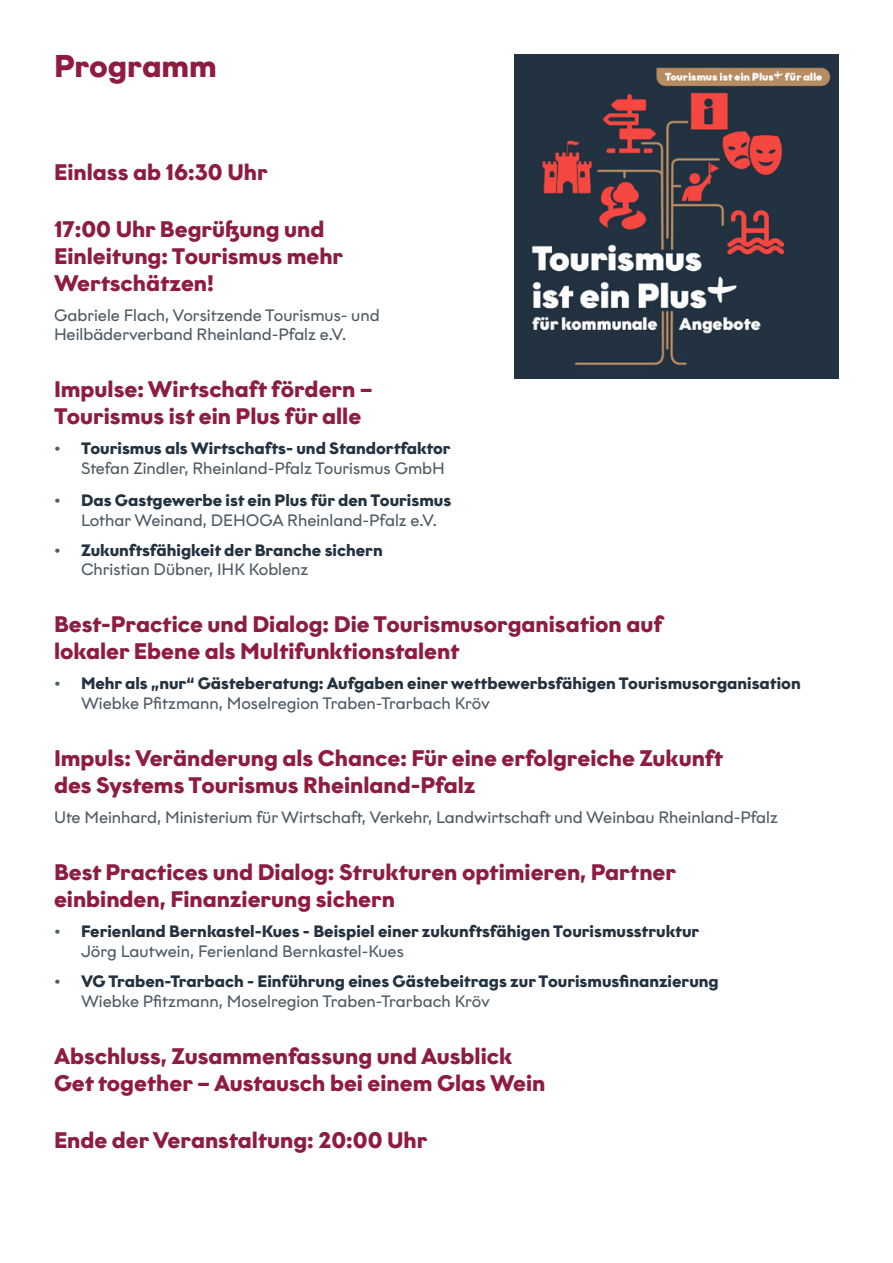
<style>
.page{position:relative;width:893px;height:1263px;background:#fff}
.page>*{position:absolute;margin:0;border:0;box-sizing:border-box;transform-origin:0 0}
.t1{font:700 31.5px "Graphit";color:#8e1c3f}
.t2{font:700 22.5px/27px "Graphit";color:#8e1c3f}
.t3{font:700 16.5px/19.8px "Graphit";color:#233240}
.t4{font:16.5px/19.8px "Graphit";color:#4f5b66}
.s1{font-weight:700;color:#233240}
.s2{font-weight:400;color:#4f5b66}
</style>
<div class="page">
<img style="left:514px;top:54px;width:325px;height:324px">
<h1 class="t1" style="left:54px;top:46px;width:164px">Programm</h1>
<p class="t2" style="left:54px;top:158px;width:215px">Einlass ab 16:30 Uhr</p>
<p class="t2" style="left:54px;top:215px;width:291px">17:00 Uhr Begrüßung und<br>Einleitung: Tourismus mehr<br>Wertschätzen!</p>
<p class="t4" style="left:54px;top:305px;width:327px">Gabriele Flach, Vorsitzende Tourismus- und<br>Heilbäderverband Rheinland-Pfalz e.V.</p>
<p class="t2" style="left:54px;top:375px;width:320px">Impulse: Wirtschaft fördern –<br>Tourismus ist ein Plus für alle</p>
<p class="t4" style="left:81px;top:438px;width:371px;text-indent:-27px">• <span class="s1">Tourismus als Wirtschafts- und Standortfaktor<br></span>Stefan Zindler, Rheinland-Pfalz Tourismus GmbH</p>
<p class="t4" style="left:81px;top:490px;width:372px;text-indent:-27px">• <span class="s1">Das Gastgewerbe ist ein Plus für den Tourismus<br></span>Lothar Weinand, DEHOGA Rheinland-Pfalz e.V.</p>
<p class="t3" style="left:81px;top:539px;width:303px;text-indent:-27px"><span class="s2">•</span> Zukunftsfähigkeit der Branche sichern<br><span class="s2">Christian Dübner, IHK Koblenz</span></p>
<p class="t2" style="left:54px;top:610px;width:610px">Best-Practice und Dialog: Die Tourismusorganisation auf lokaler Ebene als Multifunktionstalent</p>
<p class="t3" style="left:81px;top:673px;width:721px;text-indent:-27px"><span class="s2">•</span> Mehr als „nur“ Gästeberatung: Aufgaben einer wettbewerbsfähigen Tourismusorganisation<br><span class="s2">Wiebke Pfitzmann, Moselregion Traben-Trarbach Kröv</span></p>
<p class="t2" style="left:54px;top:744px;width:671px">Impuls: Veränderung als Chance: Für eine erfolgreiche Zukunft des Systems Tourismus Rheinland-Pfalz</p>
<p class="t4" style="left:54px;top:807px;width:725px">Ute Meinhard, Ministerium für Wirtschaft, Verkehr, Landwirtschaft und Weinbau Rheinland-Pfalz</p>
<p class="t2" style="left:54px;top:858px;width:623px">Best Practices und Dialog: Strukturen optimieren, Partner einbinden, Finanzierung sichern</p>
<p class="t3" style="left:81px;top:921px;width:620px;text-indent:-27px"><span class="s2">•</span> Ferienland Bernkastel-Kues - Beispiel einer zukunftsfähigen Tourismusstruktur<br><span class="s2">Jörg Lautwein, Ferienland Bernkastel-Kues</span></p>
<p class="t3" style="left:81px;top:971px;width:639px;text-indent:-27px"><span class="s2">•</span> VG Traben-Trarbach - Einführung eines Gästebeitrags zur Tourismusfinanzierung<br><span class="s2">Wiebke Pfitzmann, Moselregion Traben-Trarbach Kröv</span></p>
<p class="t2" style="left:54px;top:1042px;width:493px">Abschluss, Zusammenfassung und Ausblick<br>Get together – Austausch bei einem Glas Wein</p>
<p class="t2" style="left:54px;top:1126px;width:375px">Ende der Veranstaltung: 20:00 Uhr</p>
</div>
